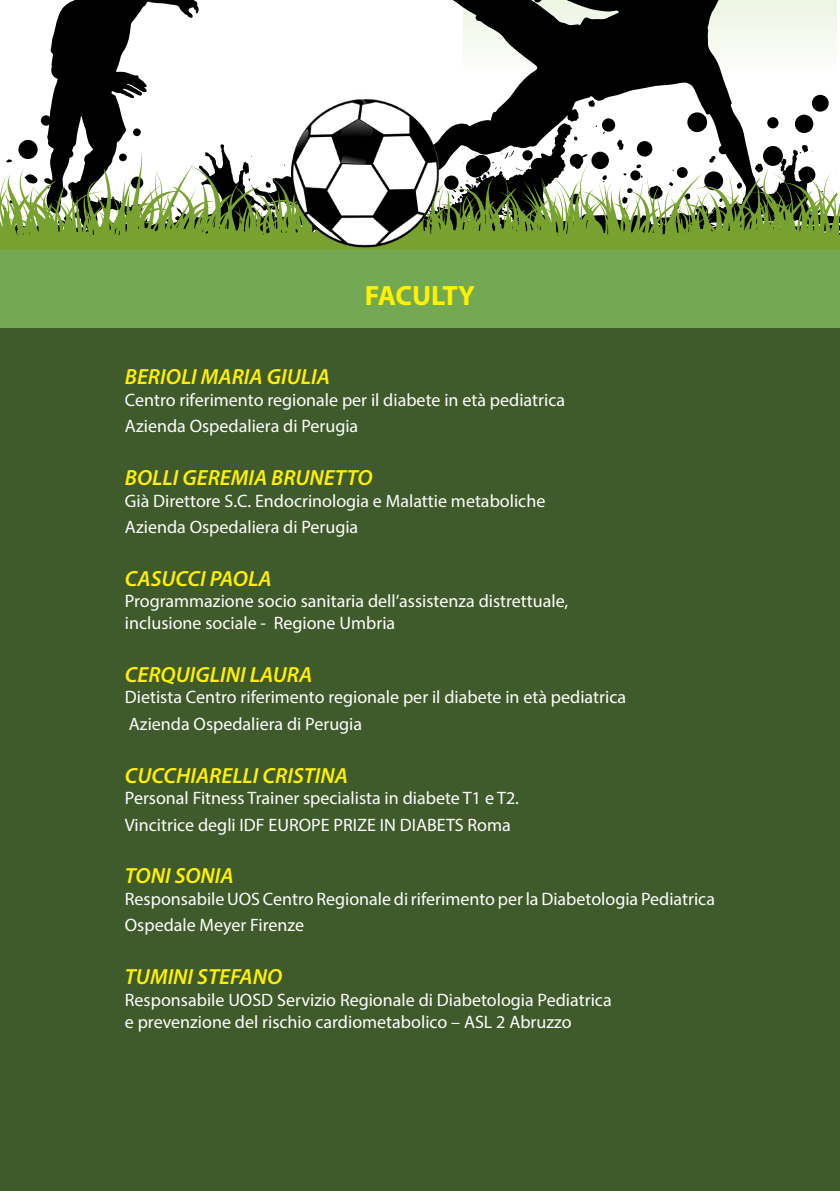
<style>
.page{position:relative;width:840px;height:1191px;background:#fff}
.page>*{position:absolute;margin:0;border:0;box-sizing:border-box;transform-origin:0 0}
.Normale{font:700 28px "Myriad Pro";letter-spacing:-.01em;color:#fff101}
.Normale-2{font:italic 600 22px "Myriad Pro";color:#fff101}
.Normale-3{font:18px "Myriad Pro";color:#fff}
</style>
<div class="page">
<svg style="left:0;top:0;width:839px;height:250px"></svg>
<div style="left:0;top:324px;width:839px;height:867px;background:#3f5a2b"></div>
<svg style="left:836px;top:0;width:3px;height:194px"></svg>
<hr style="left:839px;top:194px;width:1px;height:95px;background:#3f5a2b">
<div style="left:0;top:250px;width:839px;height:78px;background:#72a952"></div>
<img style="left:291px;top:94px;width:151px;height:154px">
<p class="Normale" style="left:364px;top:277px;width:112px">FACULTY</p>
<p class="Normale-2" style="left:125px;top:363px;width:206px">BERIOLI MARIA GIULIA</p>
<p class="Normale-3" style="left:125px;top:388px;width:441px">Centro riferimento regionale per il diabete in età pediatrica</p>
<p class="Normale-3" style="left:125px;top:415px;width:235px">Azienda Ospedaliera di Perugia</p>
<p class="Normale-2" style="left:125px;top:463px;width:249px">BOLLI GEREMIA BRUNETTO</p>
<p class="Normale-3" style="left:125px;top:489px;width:422px">Già Direttore S.C. Endocrinologia e Malattie metaboliche</p>
<p class="Normale-3" style="left:125px;top:516px;width:235px">Azienda Ospedaliera di Perugia</p>
<p class="Normale-2" style="left:125px;top:564px;width:148px">CASUCCI PAOLA</p>
<p class="Normale-3" style="left:125px;top:590px;width:444px">Programmazione socio sanitaria dell’assistenza distrettuale,</p>
<p class="Normale-3" style="left:125px;top:612px;width:272px">inclusione sociale - Regione Umbria</p>
<p class="Normale-2" style="left:125px;top:660px;width:189px">CERQUIGLINI LAURA</p>
<p class="Normale-3" style="left:125px;top:686px;width:502px">Dietista Centro riferimento regionale per il diabete in età pediatrica</p>
<p class="Normale-3" style="left:129px;top:712px;width:235px">Azienda Ospedaliera di Perugia</p>
<p class="Normale-2" style="left:125px;top:761px;width:224px">CUCCHIARELLI CRISTINA</p>
<p class="Normale-3" style="left:125px;top:787px;width:395px">Personal Fitness Trainer specialista in diabete T1 e T2.</p>
<p class="Normale-3" style="left:125px;top:813px;width:387px">Vincitrice degli IDF EUROPE PRIZE IN DIABETS Roma</p>
<p class="Normale-2" style="left:125px;top:862px;width:110px">TONI SONIA</p>
<p class="Normale-3" style="left:125px;top:888px;width:591px">Responsabile UOS Centro Regionale di riferimento per la Diabetologia Pediatrica</p>
<p class="Normale-3" style="left:125px;top:914px;width:181px">Ospedale Meyer Firenze</p>
<p class="Normale-2" style="left:125px;top:963px;width:159px">TUMINI STEFANO</p>
<p class="Normale-3" style="left:125px;top:988px;width:488px">Responsabile UOSD Servizio Regionale di Diabetologia Pediatrica</p>
<p class="Normale-3" style="left:125px;top:1010px;width:448px">e prevenzione del rischio cardiometabolico – ASL 2 Abruzzo</p>
</div>
